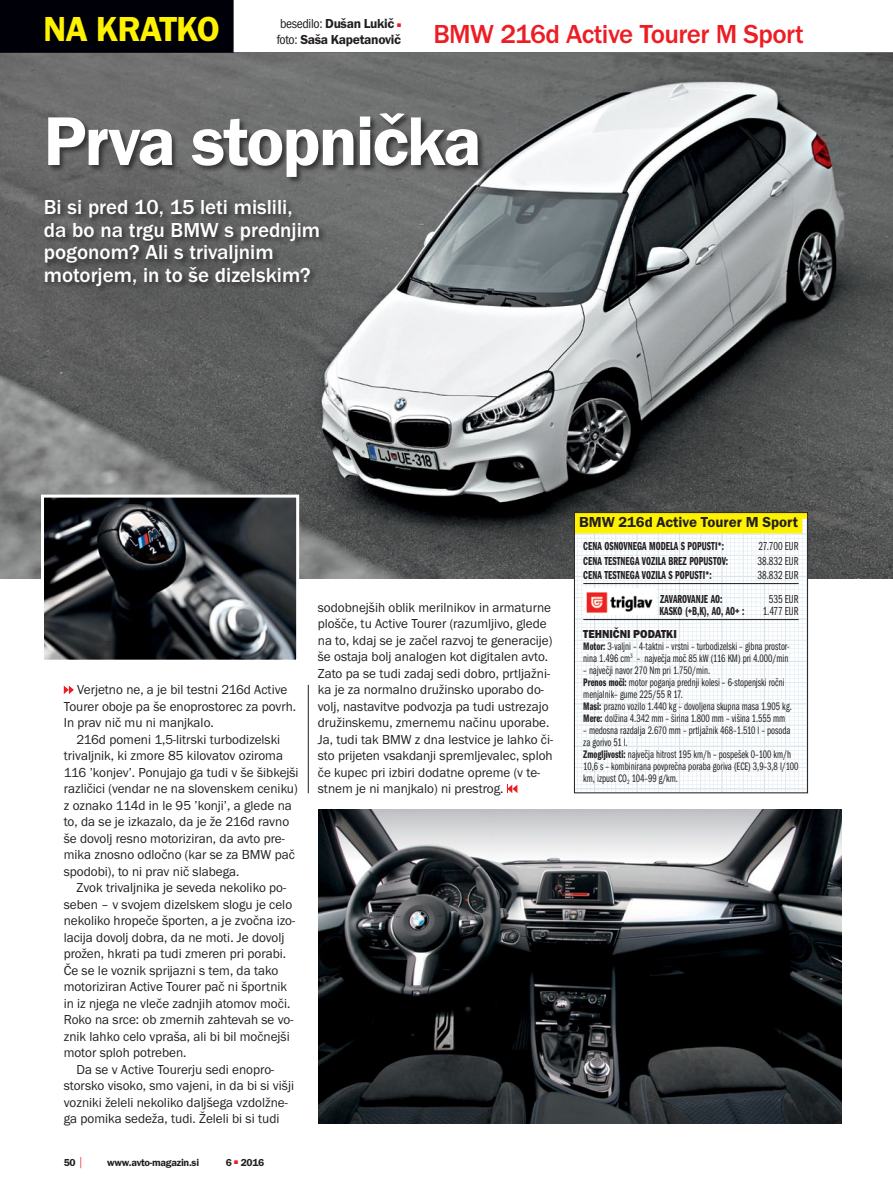
<style>
.page{position:relative;width:893px;height:1191px;background:#fff}
.page>*{position:absolute;margin:0;border:0;box-sizing:border-box;transform-origin:0 0}
.t1{font:71.25px "Franklin Got Itc TCE Demi";letter-spacing:-.03em;color:#fff}
.t2{font:36px "Franklin Got Itc TCE Demi";letter-spacing:-.025em;color:#fff200}
.t3{font:27px "Franklin Got Itc TCE Medi";letter-spacing:-.02em;color:#ed1d24}
.t4{font:21px/22.5px "Franklin Got Itc TCE Medi";color:#fff}
.t5{font:15px "Franklin Got Itc TCE Demi";color:#231f20}
.t6{font:13.5px/16.5px "Franklin Got Itc TCE Book";color:#231f20}
.t7{font:13.5px "Franklin Got Itc TCE Demi";letter-spacing:-.025em;color:#231f20}
.t8{font:12px "Franklin Got Itc TCE Demi Comp";color:#231f20;scale:.87 1}
.t9{font:12px "Franklin Got Itc TCE Book Comp";color:#231f20;scale:.9 1}
.t10{font:12px "Franklin Got Itc TCE Heav";color:#231f20;scale:.9 1}
.t11{font:11.25px/12px "Franklin Got Itc TCE Book Comp";color:#231f20;scale:.9 1}
.t12{font:10.5px "Franklin Got Itc TCE Demi";letter-spacing:-.025em;color:#231f20}
.t13{font:5.25px "Zapf Dingbats ITC";color:#ed1d24}
.s1{font-family:"Franklin Got Itc TCE Book Cond"}
.s2{font-family:"Accius TCE Ligh";font-size:13.5px;color:#ed1d24}
.s3{color:#ed1d24}
.s4{font-family:"Franklin Got Itc TCE Demi Comp"}
</style>
<div class="page">
<div style="left:0;top:0;width:234px;height:54px;background:#000008"></div>
<hr style="left:0;top:52px;width:893px;height:2px;background:#231f20">
<svg style="left:64px;top:685px;width:10px;height:9px"></svg>
<svg style="left:507px;top:784px;width:10px;height:9px"></svg>
<img style="left:319px;top:809px;width:523px;height:314px">
<img style="left:0;top:54px;width:893px;height:524px">
<svg style="left:576px;top:519px;width:230px;height:272px"></svg>
<div style="left:575px;top:512px;width:232px;height:7px;background:#fff200"></div>
<div style="left:574px;top:512px;width:228px;height:21px;background:#fff200"></div>
<hr style="left:583px;top:583px;width:216px;height:1px;background:#231f20">
<hr style="left:583px;top:619px;width:216px;height:1px;background:#231f20">
<img style="left:583px;top:588px;width:72px;height:27px">
<div style="left:574px;top:512px;width:234px;height:281px;border:1px solid #231f20"></div>
<div style="left:47px;top:112px;width:438px;height:72px;background:#231f20;opacity:.75"></div>
<div style="left:43px;top:198px;width:283px;height:95px;background:#231f20;opacity:.75"></div>
<img style="left:45px;top:498px;width:250px;height:160px">
<div style="left:41px;top:494px;width:258px;height:168px;border:3px solid #fff"></div>
<hr style="left:308px;top:685px;width:1px;height:108px;background:#231f20">
<h2 class="t2" style="left:43px;top:9px;width:178px">NA KRATKO</h2>
<p class="t7" style="left:280px;top:16px;width:116px"><span class="s1">besedilo:</span> Dušan Lukič</p>
<p class="t13" style="left:397px;top:22px;width:5px">■</p>
<p class="t7" style="left:277px;top:32px;width:126px"><span class="s1">foto:</span> Saša Kapetanovič</p>
<p class="t3" style="left:433px;top:19px;width:372px">BMW 216d Active Tourer M Sport</p>
<p class="t1" style="left:43px;top:101px;width:440px">Prva stopnička</p>
<p class="t4" style="left:44px;top:196px;width:278px">Bi si pred 10, 15 leti mislili, da bo na trgu BMW s prednjim pogonom? Ali s trivaljnim motorjem, in to še dizelskim?</p>
<p class="t6" style="left:64px;top:681px;width:234px;text-indent:13px">Verjetno ne, a je bil testni 216d Active<br>Tourer oboje pa še enoprostorec za povrh.<br>In prav nič mu ni manjkalo.</p>
<p class="t6" style="left:64px;top:731px;width:236px;text-indent:13px">216d pomeni 1,5-litrski turbodizelski trivaljnik, ki zmore 85 kilovatov oziroma 116 ’konjev’. Ponujajo ga tudi v še šibkejši različici (vendar ne na slovenskem ceniku) z oznako 114d in le 95 ’konji’, a glede na to, da se je izkazalo, da je že 216d ravno še dovolj resno motoriziran, da avto pre&shy;mika znosno odločno (kar se za BMW pač spodobi), to ni prav nič slabega.</p>
<p class="t6" style="left:64px;top:879px;width:233px;text-indent:13px">Zvok trivaljnika je seveda nekoliko po&shy;seben – v svojem dizelskem slogu je celo nekoliko hropeče športen, a je zvočna izo&shy;lacija dovolj dobra, da ne moti. Je dovolj prožen, hkrati pa tudi zmeren pri porabi.<br>Če se le voznik sprijazni s tem, da tako motoriziran Active Tourer pač ni športnik in iz njega ne vleče zadnjih atomov moči.<br>Roko na srce: ob zmernih zahtevah se vo&shy;znik lahko celo vpraša, ali bi bil močnejši motor sploh potreben.</p>
<p class="t6" style="left:64px;top:1061px;width:232px;text-indent:13px">Da se v Active Tourerju sedi enopro&shy;storsko visoko, smo vajeni, in da bi si višji vozniki želeli nekoliko daljšega vzdolžne&shy;ga pomika sedeža, tudi. Želeli bi si tudi</p>
<p class="t12" style="left:64px;top:1156px;width:22px">50 <span class="s2">|</span></p>
<p class="t12" style="left:107px;top:1156px;width:93px">www.avto-magazin.si</p>
<p class="t12" style="left:226px;top:1156px;width:40px">6 <span class="s3">■</span> 2016</p>
<p class="t6" style="left:318px;top:599px;width:237px">sodobnejših oblik merilnikov in armaturne plošče, tu Active Tourer (razumljivo, glede na to, kdaj se je začel razvoj te generacije) še ostaja bolj analogen kot digitalen avto.<br>Zato pa se tudi zadaj sedi dobro, prtljažni&shy;ka je za normalno družinsko uporabo do&shy;volj, nastavitve podvozja pa tudi ustrezajo družinskemu, zmernemu načinu uporabe.<br>Ja, tudi tak BMW z dna lestvice je lahko či&shy;sto prijeten vsakdanji spremljevalec, sploh če kupec pri izbiri dodatne opreme (v te&shy;stnem je ni manjkalo) ni prestrog.</p>
<p class="t5" style="left:579px;top:514px;width:220px">BMW 216d Active Tourer M Sport</p>
<p class="t8" style="left:583px;top:539px;width:163px">CENA OSNOVNEGA MODELA S POPUSTI*:</p>
<p class="t9" style="left:758px;top:539px;width:46px">27.700 EUR</p>
<p class="t8" style="left:583px;top:554px;width:168px">CENA TESTNEGA VOZILA BREZ POPUSTOV:</p>
<p class="t9" style="left:757px;top:554px;width:47px">38.832 EUR</p>
<p class="t8" style="left:583px;top:568px;width:149px">CENA TESTNEGA VOZILA S POPUSTI*:</p>
<p class="t9" style="left:757px;top:568px;width:47px">38.832 EUR</p>
<p class="t8" style="left:660px;top:592px;width:73px">ZAVAROVANJE AO:</p>
<p class="t9" style="left:769px;top:592px;width:34px">535 EUR</p>
<p class="t8" style="left:659px;top:604px;width:99px">KASKO (+B,K), AO, AO+ :</p>
<p class="t9" style="left:763px;top:604px;width:41px">1.477 EUR</p>
<p class="t10" style="left:583px;top:627px;width:105px">TEHNIČNI PODATKI</p>
<p class="t11" style="left:583px;top:640px;width:231px"><span class="s4">Motor:</span> 3-valjni – 4-taktni – vrstni – turbodizelski – gibna prostor&shy;nina 1.496 cm<sup>3</sup> – največja moč 85 kW (116 KM) pri 4.000/min</p>
<p class="t11" style="left:583px;top:664px;width:142px">– največji navor 270 Nm pri 1.750/min.</p>
<p class="t11" style="left:583px;top:676px;width:225px"><span class="s4">Prenos moči:</span> motor poganja prednji kolesi – 6-stopenjski ročni menjalnik– gume 225/55 R 17.</p>
<p class="t11" style="left:583px;top:700px;width:233px"><span class="s4">Masi:</span> prazno vozilo 1.440 kg – dovoljena skupna masa 1.905 kg.</p>
<p class="t11" style="left:583px;top:712px;width:226px"><span class="s4">Mere:</span> dolžina 4.342 mm – širina 1.800 mm – višina 1.555 mm</p>
<p class="t11" style="left:583px;top:724px;width:232px">– medosna razdalja 2.670 mm – prtljažnik 468–1.510 l – posoda za gorivo 51 l.</p>
<p class="t11" style="left:583px;top:748px;width:241px"><span class="s4">Zmogljivosti:</span> največja hitrost 195 km/h – pospešek 0–100 km/h<br>10,6 s – kombinirana povprečna poraba goriva (ECE) 3,9–3,8 l/100 km, izpust CO<sub>2</sub> 104–99 g/km.</p>
</div>
